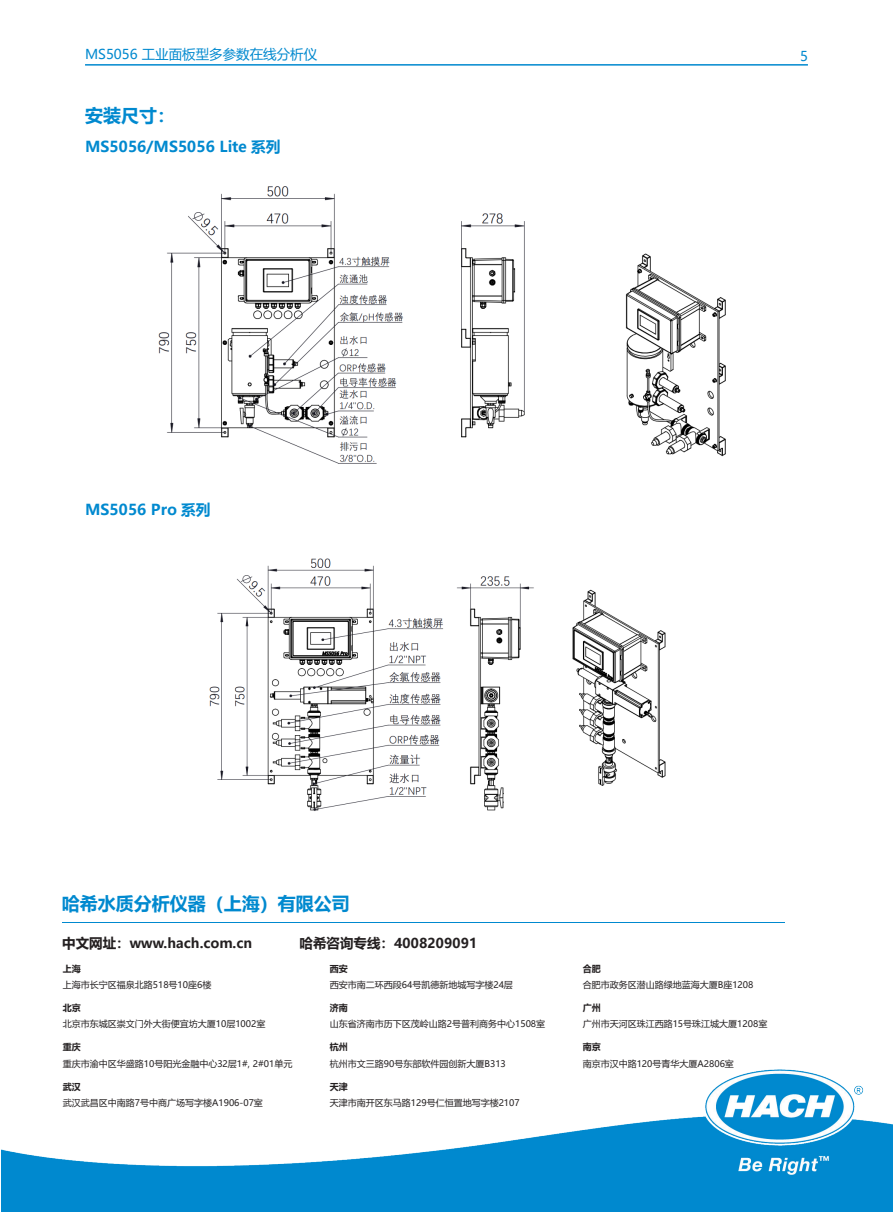
<style>
.page{position:relative;width:893px;height:1212px;background:#fff}
.page>*{position:absolute;margin:0;border:0;box-sizing:border-box;transform-origin:0 0}
.t1{font:700 18px "Microsoft Ya Hei";color:#0089cf}
.t2{font:700 15px "Microsoft Ya Hei";color:#0089cf}
.t3{font:700 13.5px "Microsoft Ya Hei";color:#231f20}
.t4{font:13.5px "Microsoft Ya Hei";color:#0089cf}
.t5{font:9px "Microsoft Ya Hei";color:#231f20}
.t6{font:700 9px "Microsoft Ya Hei";color:#231f20}
</style>
<div class="page">
<hr style="left:85px;top:64px;width:723px;height:2px;background:#0089cf">
<img style="left:1px;top:1069px;width:892px;height:143px">
<hr style="left:62px;top:922px;width:723px;height:1px;background:#0089cf">
<img style="left:158px;top:186px;width:568px;height:278px">
<img style="left:209px;top:558px;width:457px;height:253px">
<h3 class="t4" style="left:85px;top:45px;width:234px">MS5056 工业面板型多参数在线分析仪</h3>
<h3 class="t4" style="left:800px;top:47px;width:9px">5</h3>
<h1 class="t1" style="left:85px;top:103px;width:91px">安装尺寸：</h1>
<h2 class="t2" style="left:85px;top:136px;width:197px">MS5056/MS5056 Lite 系列</h2>
<h2 class="t2" style="left:85px;top:499px;width:127px">MS5056 Pro 系列</h2>
<h1 class="t1" style="left:62px;top:891px;width:290px">哈希水质分析仪器（上海）有限公司</h1>
<h3 class="t3" style="left:62px;top:934px;width:192px">中文网址：www.hach.com.cn</h3>
<h3 class="t3" style="left:300px;top:934px;width:179px">哈希咨询专线：4008209091</h3>
<p class="t6" style="left:63px;top:962px;width:19px">上海</p>
<p class="t5" style="left:63px;top:979px;width:150px">上海市长宁区福泉北路518号10座6楼</p>
<p class="t6" style="left:63px;top:1001px;width:19px">北京</p>
<p class="t5" style="left:63px;top:1018px;width:204px">北京市东城区崇文门外大街便宜坊大厦10层1002室</p>
<p class="t6" style="left:63px;top:1041px;width:19px">重庆</p>
<p class="t5" style="left:63px;top:1057px;width:231px">重庆市渝中区华盛路10号阳光金融中心32层1#, 2#01单元</p>
<p class="t6" style="left:63px;top:1080px;width:19px">武汉</p>
<p class="t5" style="left:63px;top:1097px;width:202px">武汉武昌区中南路7号中商广场写字楼A1906-07室</p>
<p class="t6" style="left:330px;top:962px;width:19px">西安</p>
<p class="t5" style="left:330px;top:979px;width:185px">西安市南二环西段64号凯德新地城写字楼24层</p>
<p class="t6" style="left:330px;top:1001px;width:19px">济南</p>
<p class="t5" style="left:330px;top:1018px;width:217px">山东省济南市历下区茂岭山路2号普利商务中心1508室</p>
<p class="t6" style="left:330px;top:1041px;width:19px">杭州</p>
<p class="t5" style="left:330px;top:1057px;width:178px">杭州市文三路90号东部软件园创新大厦B313</p>
<p class="t6" style="left:330px;top:1080px;width:19px">天津</p>
<p class="t5" style="left:330px;top:1097px;width:191px">天津市南开区东马路129号仁恒置地写字楼2107</p>
<p class="t6" style="left:583px;top:962px;width:19px">合肥</p>
<p class="t5" style="left:583px;top:979px;width:172px">合肥市政务区潜山路绿地蓝海大厦B座1208</p>
<p class="t6" style="left:583px;top:1001px;width:19px">广州</p>
<p class="t5" style="left:583px;top:1018px;width:186px">广州市天河区珠江西路15号珠江城大厦1208室</p>
<p class="t6" style="left:583px;top:1041px;width:19px">南京</p>
<p class="t5" style="left:583px;top:1057px;width:153px">南京市汉中路120号青华大厦A2806室</p>
</div>
